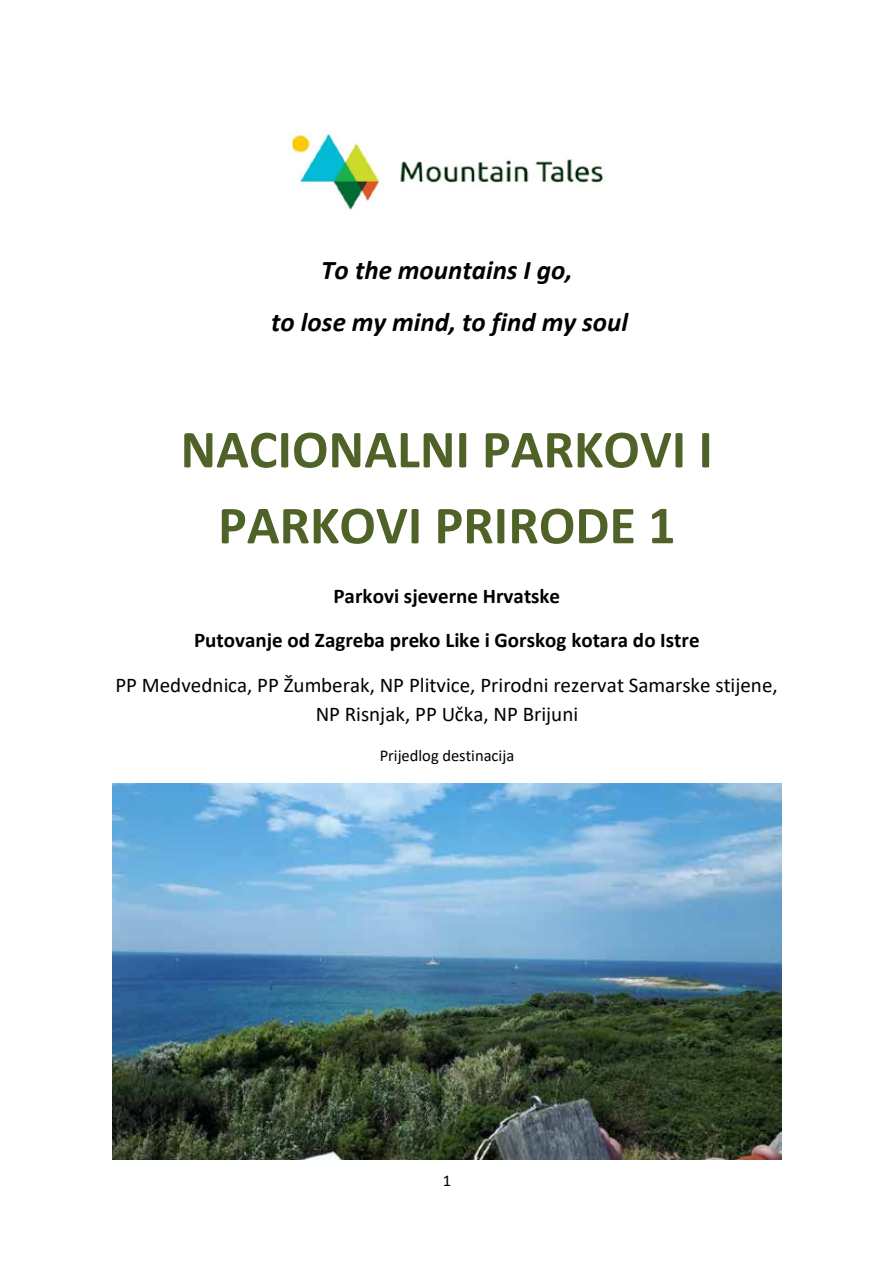
<style>
.page{position:relative;width:894px;height:1263px;background:#fff}
.page>*{position:absolute;margin:0;border:0;box-sizing:border-box;transform-origin:0 0}
.t1{font:700 54px/75.9px "Calibri";color:#4f6228;text-align:center}
.t2{font:italic 700 27px/52.8px "Calibri";color:#000;text-align:center}
.t3{font:21px/29.4px "Calibri";color:#000;text-align:center}
.t4{font:700 21px/44.4px "Calibri";color:#000;text-align:center}
.t5{font:16.5px "Calibri";color:#000}
</style>
<div class="page">
<img style="left:289px;top:132px;width:314px;height:78px">
<img style="left:112px;top:783px;width:668px;height:376px">
<p class="t2" style="left:271px;top:242px;width:358px">To the mountains I go,<br>to lose my mind, to find my soul</p>
<h1 class="t1" style="left:180px;top:411px;width:533px">NACIONALNI PARKOVI I<br>PARKOVI PRIRODE 1</h1>
<p class="t4" style="left:194px;top:573px;width:507px">Parkovi sjeverne Hrvatske<br>Putovanje od Zagreba preko Like i Gorskog kotara do Istre</p>
<p class="t3" style="left:115px;top:669px;width:663px">PP Medvednica, PP Žumberak, NP Plitvice, Prirodni rezervat Samarske stijene,<br>NP Risnjak, PP Učka, NP Brijuni</p>
<p class="t5" style="left:379px;top:744px;width:136px">Prijedlog destinacija</p>
<p class="t5" style="left:442px;top:1168px;width:10px">1</p>
</div>
